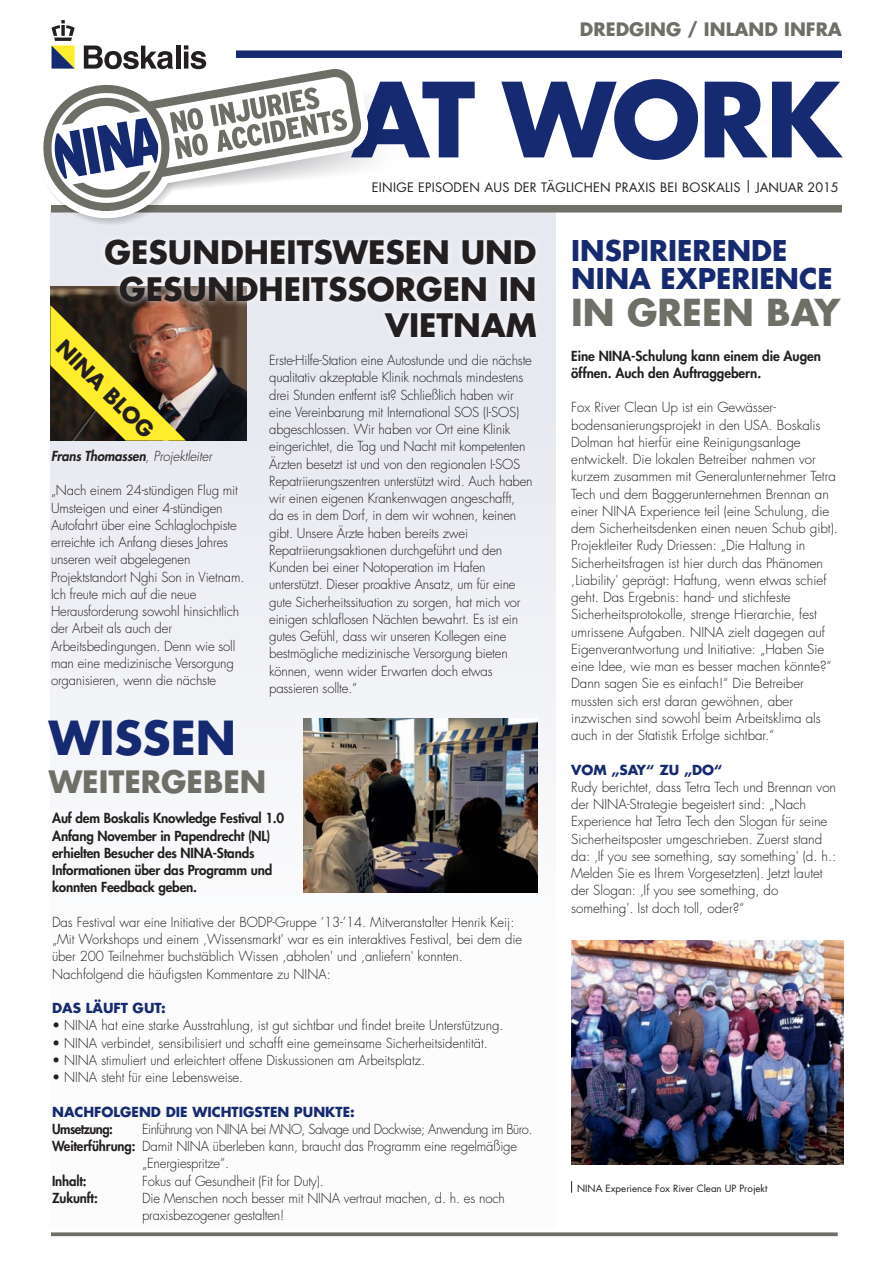
<style>
.page{position:relative;width:893px;height:1263px;background:#fff}
.page>*{position:absolute;margin:0;border:0;box-sizing:border-box;transform-origin:0 0}
.t1{font:700 100.5px "Futura Std";letter-spacing:-.03em;color:#162a71}
.t2{font:700 45.6px "Futura Std";color:#162a71}
.t3{font:700 36.15px "Futura Std";color:#6e6f66}
.t4{font:700 31.5px/36.2px "Futura Std";color:#231f20;text-align:right}
.t5{font:700 30px "Futura Std";color:#6e6f66}
.t6{font:700 27.75px/28.2px "Futura Std";color:#162a71}
.t7{font:700 21px "Futura Std";color:#231f20}
.t8{font:700 18px "Futura Std";color:#6e6f66}
.t9{font:300 13.5px/17.2px "Futura Std";letter-spacing:-.005em;color:#231f20}
.t10{font:800 13.5px/17.2px "Futura Std";letter-spacing:-.01em;color:#231f20}
.t11{font:300 13.5px "Futura Std";letter-spacing:-.04em;color:#231f20;scale:.96 1}
.t12{font:700 13.5px "Futura Std";color:#162a71}
.t13{font:italic 800 13.5px "Futura Std";letter-spacing:-.01em;color:#231f20}
.t14{font:800 13.5px "Futura Std";letter-spacing:-.04em;color:#231f20;scale:.96 1}
.t15{font:12.6px "Futura Std";letter-spacing:.02em;color:#231f20}
.t16{font:9.75px "Futura Std";color:#231f20}
.s1{font-weight:300}
.s2{font-weight:800}
</style>
<div class="page">
<svg style="left:50px;top:140px;width:515px;height:753px;fill:#eff0f5"></svg>
<img style="left:51px;top:286px;width:196px;height:155px">
<img style="left:571px;top:940px;width:272px;height:224px">
<svg style="left:51px;top:1232px;width:787px;height:4px;background:#7c7d75"></svg>
<svg style="left:50px;top:305px;width:136px;height:136px;background:#94812a"></svg>
<div style="left:98px;top:233px;width:445px;height:112px;background:#fff;opacity:.9"></div>
<svg style="left:571px;top:1181px;width:1px;height:12px"></svg>
<div style="left:236px;top:50px;width:606px;height:8px;background:#162a71"></div>
<div style="left:51px;top:205px;width:791px;height:7px;background:#6e6f66"></div>
<svg style="left:51px;top:62px;width:317px;height:156px"></svg>
<svg style="left:51px;top:67px;width:312px;height:146px"></svg>
<svg style="left:43px;top:77px;width:305px;height:151px"></svg>
<svg style="left:84px;top:46px;width:89px;height:23px"></svg>
<hr style="left:176px;top:46px;width:4px;height:23px;background:#231f20">
<svg style="left:184px;top:45px;width:22px;height:24px"></svg>
<svg style="left:52px;top:20px;width:23px;height:49px"></svg>
<img style="left:303px;top:718px;width:234px;height:175px">
<h3 class="t8" style="left:580px;top:17px;width:263px">DREDGING / INLAND INFRA</h3>
<h1 class="t1" style="left:351px;top:53px;width:492px">AT WORK</h1>
<p class="t15" style="left:372px;top:179px;width:468px">EINIGE EPISODEN AUS DER TÄGLICHEN PRAXIS BEI BOSKALIS | JANUAR 2015</p>
<h3 class="t4" style="left:105px;top:234px;width:433px">GESUNDHEITSWESEN UND<br>GESUNDHEITSSORGEN IN<br>VIETNAM</h3>
<h3 class="t7" style="left:70px;top:334px;width:130px;rotate:45deg">NINA BLOG</h3>
<p class="t13" style="left:51px;top:447px;width:162px">Frans Thomassen<span class="s1">, Projektleiter</span></p>
<p class="t9" style="left:51px;top:482px;width:195px">„Nach einem 24-stündigen Flug mit<br>Umsteigen und einer 4-stündigen<br>Autofahrt über eine Schlaglochpiste erreichte ich Anfang dieses Jahres unseren weit abgelegenen<br>Projektstandort Nghi Son in Vietnam.<br>Ich freute mich auf die neue<br>Herausforderung sowohl hinsichtlich der Arbeit als auch der<br>Arbeitsbedingungen. Denn wie soll man eine medizinische Versorgung organisieren, wenn die nächste</p>
<p class="t9" style="left:269px;top:352px;width:265px">Erste-Hilfe-Station eine Autostunde und die nächste qualitativ akzeptable Klinik nochmals mindestens drei Stunden entfernt ist? Schließlich haben wir eine Vereinbarung mit International SOS (I-SOS) abgeschlossen. Wir haben vor Ort eine Klinik eingerichtet, die Tag und Nacht mit kompetenten Ärzten besetzt ist und von den regionalen I-SOS Repatriierungszentren unterstützt wird. Auch haben wir einen eigenen Krankenwagen angeschafft, da es in dem Dorf, in dem wir wohnen, keinen gibt. Unsere Ärzte haben bereits zwei Repatriierungsaktionen durchgeführt und den Kunden bei einer Notoperation im Hafen unterstützt. Dieser proaktive Ansatz, um für eine gute Sicherheitssituation zu sorgen, hat mich vor einigen schlaflosen Nächten bewahrt. Es ist ein gutes Gefühl, dass wir unseren Kollegen eine bestmögliche medizinische Versorgung bieten können, wenn wider Erwarten doch etwas passieren sollte.“</p>
<h2 class="t2" style="left:49px;top:708px;width:189px">WISSEN</h2>
<h3 class="t5" style="left:49px;top:761px;width:219px">WEITERGEBEN</h3>
<p class="t10" style="left:52px;top:810px;width:234px">Auf dem Boskalis Knowledge Festival 1.0<br>Anfang November in Papendrecht (NL) erhielten Besucher des NINA-Stands Informationen über das Programm und konnten Feedback geben.</p>
<p class="t9" style="left:52px;top:914px;width:471px">Das Festival war eine Initiative der BODP-Gruppe ’13-’14. Mitveranstalter Henrik Keij: „Mit Workshops und einem ,Wissensmarkt' war es ein interaktives Festival, bei dem die über 200 Teilnehmer buchstäblich Wissen ,abholen' und ,anliefern' konnten.<br>Nachfolgend die häufigsten Kommentare zu NINA:</p>
<p class="t12" style="left:52px;top:999px;width:115px">DAS LÄUFT GUT:</p>
<p class="t9" style="left:52px;top:1017px;width:453px">• NINA hat eine starke Ausstrahlung, ist gut sichtbar und findet breite Unterstützung.</p>
<p class="t9" style="left:52px;top:1034px;width:437px">• NINA verbindet, sensibilisiert und schafft eine gemeinsame Sicherheitsidentität.</p>
<p class="t9" style="left:52px;top:1052px;width:375px">• NINA stimuliert und erleichtert offene Diskussionen am Arbeitsplatz.</p>
<p class="t9" style="left:52px;top:1069px;width:193px">• NINA steht für eine Lebensweise.</p>
<p class="t12" style="left:52px;top:1102px;width:304px">NACHFOLGEND DIE WICHTIGSTEN PUNKTE:</p>
<p class="t14" style="left:52px;top:1120px;width:65px">Umsetzung:</p>
<p class="t11" style="left:142px;top:1121px;width:408px">Einführung von NINA bei MNO, Salvage und Dockwise; Anwendung im Büro.</p>
<p class="t9" style="left:52px;top:1138px;width:467px"><span class="s2">Weiterführung:</span> Damit NINA überleben kann, braucht das Programm eine regelmäßige</p>
<p class="t9" style="left:142px;top:1155px;width:88px">„Energiespritze“.</p>
<p class="t10" style="left:52px;top:1172px;width:36px">Inhalt:</p>
<p class="t9" style="left:142px;top:1172px;width:183px">Fokus auf Gesundheit (Fit for Duty).</p>
<p class="t10" style="left:52px;top:1189px;width:47px">Zukunft:</p>
<p class="t9" style="left:142px;top:1190px;width:364px">Die Menschen noch besser mit NINA vertraut machen, d. h. es noch praxisbezogener gestalten!</p>
<h3 class="t6" style="left:571px;top:236px;width:263px">INSPIRIERENDE<br>NINA EXPERIENCE</h3>
<h3 class="t3" style="left:571px;top:288px;width:271px">IN GREEN BAY</h3>
<p class="t10" style="left:571px;top:347px;width:251px">Eine NINA-Schulung kann einem die Augen öffnen. Auch den Auftraggebern.</p>
<p class="t9" style="left:571px;top:399px;width:268px">Fox River Clean Up ist ein Gewässer&shy;bodensanierungsprojekt in den USA. Boskalis Dolman hat hierfür eine Reinigungsanlage entwickelt. Die lokalen Betreiber nahmen vor kurzem zusammen mit Generalunternehmer Tetra Tech und dem Baggerunternehmen Brennan an einer NINA Experience teil (eine Schulung, die dem Sicherheitsdenken einen neuen Schub gibt).<br>Projektleiter Rudy Driessen: „Die Haltung in Sicherheitsfragen ist hier durch das Phänomen ,Liability' geprägt: Haftung, wenn etwas schief geht. Das Ergebnis: hand- und stichfeste Sicherheitsprotokolle, strenge Hierarchie, fest umrissene Aufgaben. NINA zielt dagegen auf Eigenverantwortung und Initiative: „Haben Sie eine Idee, wie man es besser machen könnte?“ Dann sagen Sie es einfach!“ Die Betreiber mussten sich erst daran gewöhnen, aber inzwischen sind sowohl beim Arbeitsklima als auch in der Statistik Erfolge sichtbar.“</p>
<p class="t12" style="left:571px;top:760px;width:153px">VOM „SAY“ ZU „DO“</p>
<p class="t9" style="left:571px;top:779px;width:267px">Rudy berichtet, dass Tetra Tech und Brennan von der NINA-Strategie begeistert sind: „Nach Experience hat Tetra Tech den Slogan für seine Sicherheitsposter umgeschrieben. Zuerst stand da: ‚If you see something, say something' (d. h.:<br>Melden Sie es Ihrem Vorgesetzten). Jetzt lautet der Slogan: ‚If you see something, do something'. Ist doch toll, oder?“</p>
<p class="t16" style="left:577px;top:1182px;width:192px">NINA Experience Fox River Clean UP Projekt</p>
</div>
